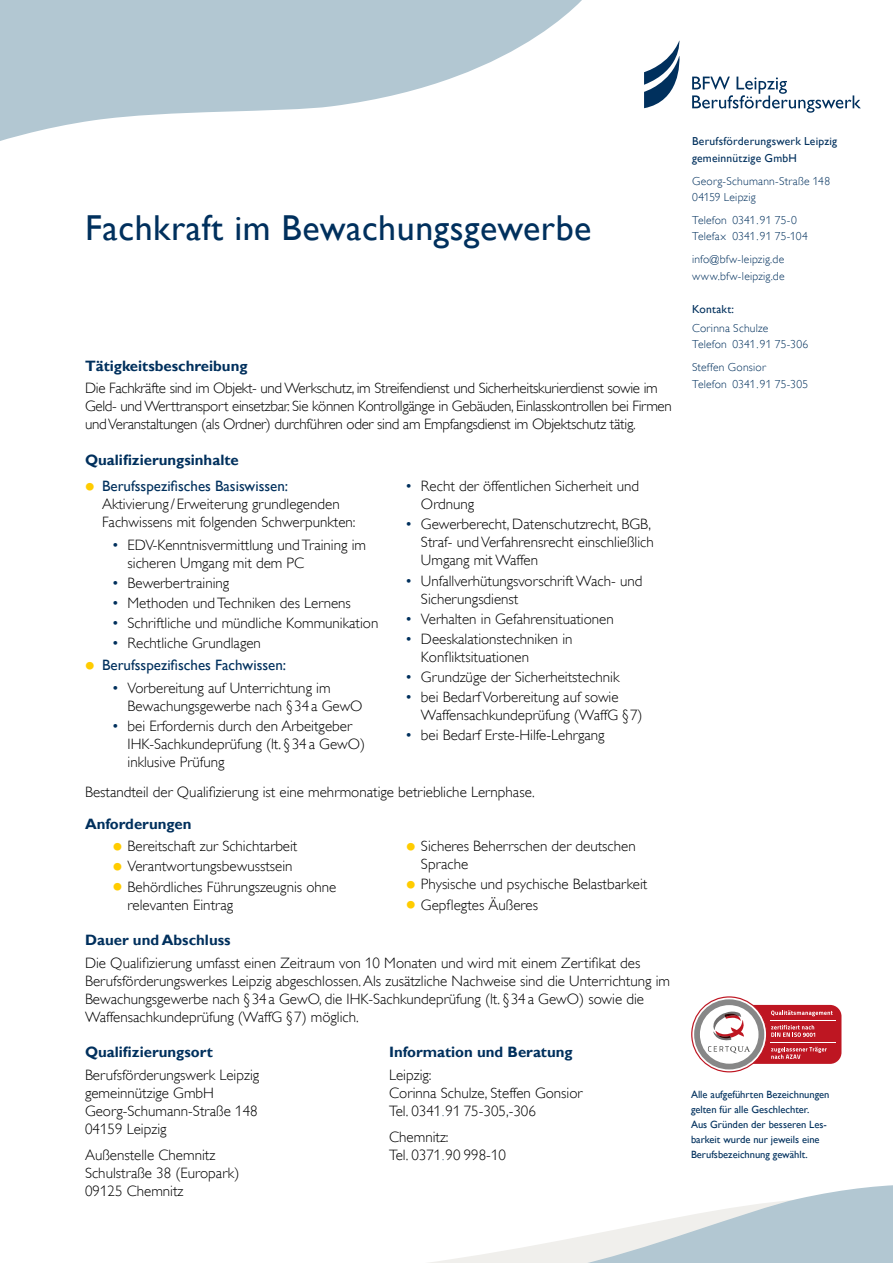
<style>
.page{position:relative;width:893px;height:1263px;background:#fff}
.page>*{position:absolute;margin:0;border:0;box-sizing:border-box;transform-origin:0 0}
.t1{font:36px "Gill Sans Alt One WGL";letter-spacing:.015em;color:#00305d}
.t2{font:15px/18px "Gill Sans Alt One WGL Light";color:#000}
.t3{font:15px/18px "Gill Sans Alt One WGL Light";letter-spacing:-.02em;color:#000}
.t4{font:700 15px "Gill Sans Alt One WGL";color:#00305d}
.t5{font:15px "Gill Sans Alt One WGL";color:#00305d}
.t6{font:11.55px/16.5px "Gill Sans Alt One WGL Light";letter-spacing:.02em;color:#00305d}
.t7{font:11.55px/16.5px "Gill Sans Alt One WGL";letter-spacing:.02em;color:#00305d}
.t8{font:10.5px/15px "Gill Sans Alt One WGL";color:#00305d}
.s1{font-weight:700;font-size:27px;color:#fc0}
.s2{font-family:"Gill Sans Alt One WGL";color:#00305d}
.s3{font-family:"Gill Sans Alt One WGL";font-weight:700;font-size:27px;color:#fc0}
.s4{font-size:11.55px;color:#00305d}
</style>
<div class="page">
<svg style="left:0;top:0;width:582px;height:141px;fill:#b2c7d2"></svg>
<svg style="left:429px;top:1185px;width:464px;height:78px"></svg>
<svg style="left:644px;top:40px;width:36px;height:68px"></svg>
<svg style="left:692px;top:77px;width:169px;height:36px"></svg>
<div style="left:705px;top:1005px;width:136px;height:59px;background:#be1622;border-radius:11px"></div>
<hr style="left:771px;top:1042px;width:65px;height:1px;background:#fff">
<hr style="left:771px;top:1020px;width:65px;height:1px;background:#fff">
<svg style="left:691px;top:996px;width:142px;height:76px"></svg>
<h1 class="t1" style="left:85px;top:203px;width:508px">Fachkraft im Bewachungsgewerbe</h1>
<p class="t4" style="left:85px;top:355px;width:164px">Tätigkeitsbeschreibung</p>
<p class="t3" style="left:85px;top:379px;width:588px">Die Fachkräfte sind im Objekt- und Werkschutz, im Streifendienst und Sicherheitskurierdienst sowie im<br>Geld- und Werttransport einsetzbar. Sie können Kontrollgänge in Gebäuden, Einlasskontrollen bei Firmen und Veranstaltungen (als Ordner) durchführen oder sind am Empfangsdienst im Objektschutz tätig.</p>
<p class="t4" style="left:85px;top:449px;width:155px">Qualifizierungsinhalte</p>
<p class="t5" style="left:85px;top:476px;width:205px"><span class="s1">•</span> Berufsspezifisches Basiswissen:</p>
<p class="t2" style="left:102px;top:495px;width:255px">Aktivierung / Erweiterung grundlegenden<br>Fachwissens mit folgenden Schwerpunkten:</p>
<p class="t2" style="left:128px;top:536px;width:240px;text-indent:-15px"><span class="s2">•</span> EDV-Kenntnisvermittlung und Training im sicheren Umgang mit dem PC</p>
<p class="t2" style="left:113px;top:574px;width:118px"><span class="s2">•</span> Bewerbertraining</p>
<p class="t2" style="left:113px;top:594px;width:240px"><span class="s2">•</span> Methoden und Techniken des Lernens</p>
<p class="t2" style="left:113px;top:614px;width:267px"><span class="s2">•</span> Schriftliche und mündliche Kommunikation</p>
<p class="t2" style="left:113px;top:634px;width:150px"><span class="s2">•</span> Rechtliche Grundlagen</p>
<p class="t5" style="left:85px;top:655px;width:203px"><span class="s1">•</span> Berufsspezifisches Fachwissen:</p>
<p class="t2" style="left:128px;top:679px;width:237px;text-indent:-15px"><span class="s2">•</span> Vorbereitung auf Unterrichtung im<br>Bewachungsgewerbe nach §34a GewO</p>
<p class="t2" style="left:128px;top:717px;width:239px;text-indent:-15px"><span class="s2">•</span> bei Erfordernis durch den Arbeitgeber<br>IHK-Sachkundeprüfung (lt. § 34 a GewO) inklusive Prüfung</p>
<p class="t2" style="left:421px;top:477px;width:220px;text-indent:-15px"><span class="s2">•</span> Recht der öffentlichen Sicherheit und<br>Ordnung</p>
<p class="t2" style="left:421px;top:515px;width:234px;text-indent:-15px"><span class="s2">•</span> Gewerberecht, Datenschutzrecht, BGB,<br>Straf- und Verfahrensrecht einschließlich<br>Umgang mit Waffen</p>
<p class="t2" style="left:421px;top:572px;width:223px;text-indent:-15px"><span class="s2">•</span> Unfallverhütungsvorschrift Wach- und<br>Sicherungsdienst</p>
<p class="t2" style="left:406px;top:610px;width:209px"><span class="s2">•</span> Verhalten in Gefahrensituationen</p>
<p class="t2" style="left:421px;top:630px;width:153px;text-indent:-15px"><span class="s2">•</span> Deeskalationstechniken in<br>Konfliktsituationen</p>
<p class="t2" style="left:406px;top:668px;width:215px"><span class="s2">•</span> Grundzüge der Sicherheitstechnik</p>
<p class="t2" style="left:421px;top:688px;width:223px;text-indent:-15px"><span class="s2">•</span> bei Bedarf Vorbereitung auf sowie<br>Waffensachkundeprüfung (WaffG §7)</p>
<p class="t2" style="left:406px;top:726px;width:200px"><span class="s2">•</span> bei Bedarf Erste-Hilfe-Lehrgang</p>
<p class="t2" style="left:85px;top:783px;width:451px">Bestandteil der Qualifizierung ist eine mehrmonatige betriebliche Lernphase.</p>
<p class="t4" style="left:85px;top:814px;width:108px">Anforderungen</p>
<p class="t2" style="left:113px;top:837px;width:186px"><span class="s3">•</span> Bereitschaft zur Schichtarbeit</p>
<p class="t2" style="left:113px;top:857px;width:181px"><span class="s3">•</span> Verantwortungsbewusstsein</p>
<p class="t2" style="left:128px;top:877px;width:210px;text-indent:-15px"><span class="s3">•</span> Behördliches Führungszeugnis ohne relevanten Eintrag</p>
<p class="t2" style="left:421px;top:837px;width:216px;text-indent:-15px"><span class="s3">•</span> Sicheres Beherrschen der deutschen<br>Sprache</p>
<p class="t2" style="left:406px;top:875px;width:243px"><span class="s3">•</span> Physische und psychische Belastbarkeit</p>
<p class="t2" style="left:406px;top:895px;width:134px"><span class="s3">•</span> Gepflegtes Äußeres</p>
<p class="t4" style="left:85px;top:930px;width:147px">Dauer und Abschluss</p>
<p class="t2" style="left:85px;top:953px;width:587px">Die Qualifizierung umfasst einen Zeitraum von 10 Monaten und wird mit einem Zertifikat des Berufsförderungswerkes Leipzig abgeschlossen. Als zusätzliche Nachweise sind die Unterrichtung im Bewachungsgewerbe nach §34a GewO, die IHK-Sachkundeprüfung (lt. §34a GewO) sowie die Waffensachkundeprüfung (WaffG §7) möglich.</p>
<p class="t4" style="left:85px;top:1042px;width:129px">Qualifizierungsort</p>
<p class="t2" style="left:85px;top:1065px;width:176px">Berufsförderungswerk Leipzig gemeinnützige GmbH<br>Georg-Schumann-Straße 148<br>04159 Leipzig</p>
<p class="t2" style="left:85px;top:1146px;width:156px">Außenstelle Chemnitz<br>Schulstraße 38 (Europark)<br>09125 Chemnitz</p>
<p class="t4" style="left:389px;top:1042px;width:185px">Information und Beratung</p>
<p class="t2" style="left:389px;top:1065px;width:195px">Leipzig:<br>Corinna Schulze, Steffen Gonsior<br>Tel. 0341<span class="s4">.</span>91 75-305,-306</p>
<p class="t2" style="left:389px;top:1128px;width:118px">Chemnitz:<br>Tel. 0371<span class="s4">.</span>90 998-10</p>
<p class="t7" style="left:692px;top:133px;width:146px">Berufsförderungswerk Leipzig gemeinnützige GmbH</p>
<p class="t6" style="left:692px;top:172px;width:140px">Georg-Schumann-Straße 148<br>04159 Leipzig</p>
<p class="t6" style="left:692px;top:212px;width:117px">Telefon 0341.91 75-0<br>Telefax 0341.91 75-104</p>
<p class="t6" style="left:692px;top:251px;width:94px">info@bfw-leipzig.de www.bfw-leipzig.de</p>
<p class="t7" style="left:692px;top:301px;width:44px">Kontakt:</p>
<p class="t6" style="left:692px;top:320px;width:118px">Corinna Schulze<br>Telefon 0341.91 75-306</p>
<p class="t6" style="left:692px;top:359px;width:118px">Steffen Gonsior<br>Telefon 0341.91 75-305</p>
<p class="t8" style="left:691px;top:1087px;width:140px">Alle aufgeführten Bezeichnungen gelten für alle Geschlechter.<br>Aus Gründen der besseren Les&shy;barkeit wurde nur jeweils eine<br>Berufsbezeichnung gewählt.</p>
</div>
